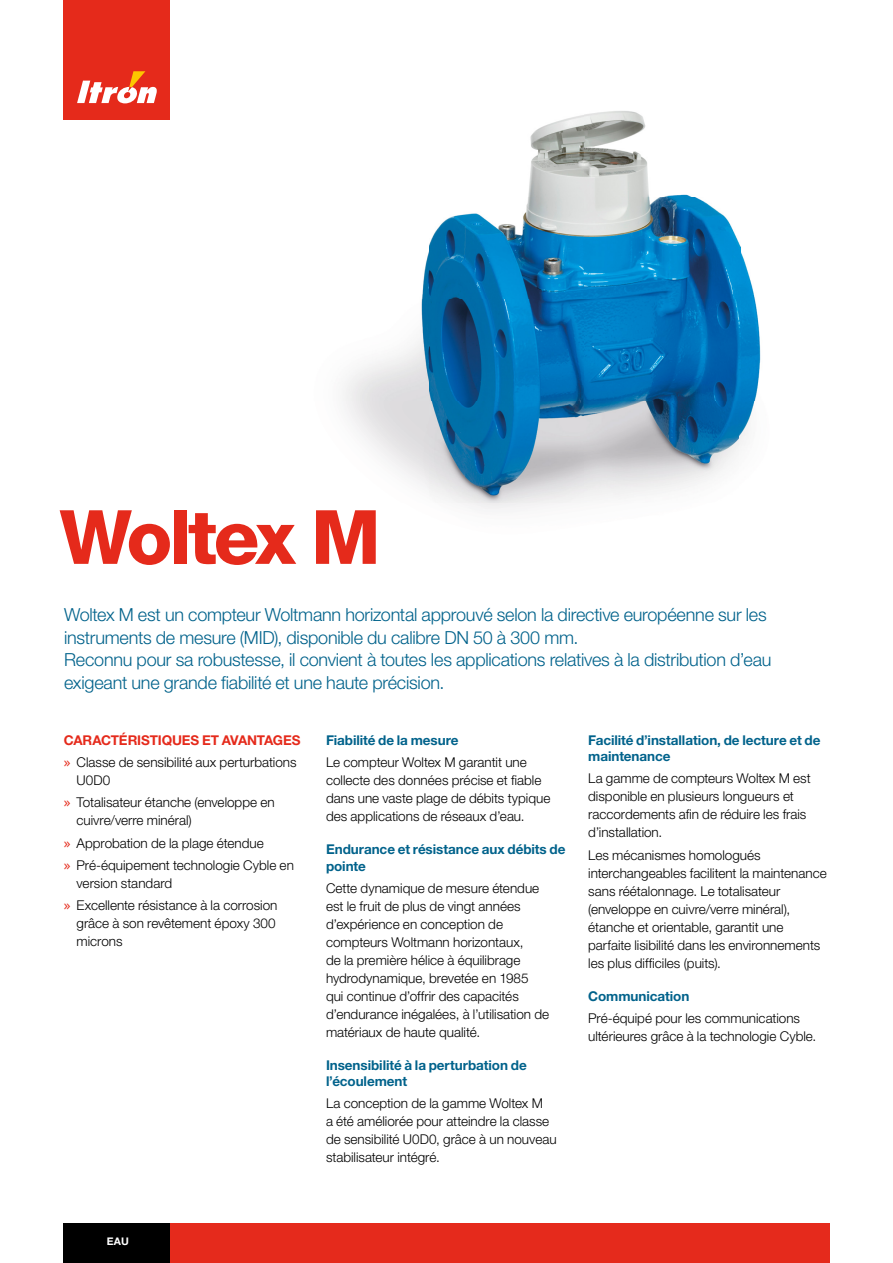
<style>
.page{position:relative;width:893px;height:1263px;background:#fff}
.page>*{position:absolute;margin:0;border:0;box-sizing:border-box;transform-origin:0 0}
.t1{font:800 75px "Helvetica Neue LT Std";letter-spacing:-.045em;color:#e52a1b}
.t2{font:300 18px/22.5px "Helvetica Neue LT Std";letter-spacing:-.015em;color:#00628b}
.t3{font:300 13.5px/18px "Helvetica Neue LT Std";color:#000}
.t4{font:700 13.5px/16.2px "Helvetica Neue LT Std";letter-spacing:-.005em;color:#00628b}
.t5{font:700 10.5px "Helvetica Neue LT Std";color:#fff}
.s1{font-weight:700;color:#e52a1b}
.s2{font-family:"Lucida Grande";font-weight:400;color:#e52a1b}
</style>
<div class="page">
<img style="left:343px;top:111px;width:418px;height:399px">
<div style="left:64px;top:0;width:106px;height:119px;background:#e52a1b"></div>
<svg style="left:77px;top:71px;width:80px;height:32px"></svg>
<div style="left:64px;top:1223px;width:106px;height:40px;background:#000"></div>
<div style="left:170px;top:1223px;width:659px;height:40px;background:#e52a1c"></div>
<h1 class="t1" style="left:60px;top:492px;width:322px">Woltex M</h1>
<p class="t2" style="left:64px;top:603px;width:709px">Woltex M est un compteur Woltmann horizontal approuvé selon la directive européenne sur les instruments de mesure (MID), disponible du calibre DN 50 à 300 mm.<br>Reconnu pour sa robustesse, il convient à toutes les applications relatives à la distribution d’eau exigeant une grande fiabilité et une haute précision.</p>
<p class="t3" style="left:64px;top:729px;width:238px;line-height:22.2px"><span class="s1">CARACTÉRISTIQUES ET AVANTAGES </span><span class="s2">»</span> Classe de sensibilité aux perturbations</p>
<p class="t3" style="left:64px;top:769px;width:212px;line-height:22.2px;text-indent:13px">U0D0<br><span class="s2">»</span> Totalisateur étanche (enveloppe en</p>
<p class="t3" style="left:64px;top:809px;width:232px;line-height:22.2px;text-indent:13px">cuivre/verre minéral)<br><span class="s2">»</span> Approbation de la plage étendue<br><span class="s2">»</span> Pré-équipement technologie Cyble en</p>
<p class="t3" style="left:64px;top:872px;width:215px;line-height:22.2px;text-indent:13px">version standard<br><span class="s2">»</span> Excellente résistance à la corrosion</p>
<p class="t3" style="left:77px;top:914px;width:201px">grâce à son revêtement époxy 300 microns</p>
<p class="t4" style="left:326px;top:732px;width:134px">Fiabilité de la mesure</p>
<p class="t3" style="left:326px;top:753px;width:226px">Le compteur Woltex M garantit une collecte des données précise et fiable dans une vaste plage de débits typique des applications de réseaux d’eau.</p>
<p class="t4" style="left:326px;top:841px;width:241px">Endurance et résistance aux débits de pointe</p>
<p class="t3" style="left:326px;top:879px;width:225px">Cette dynamique de mesure étendue est le fruit de plus de vingt années d’expérience en conception de compteurs Woltmann horizontaux,<br>de la première hélice à équilibrage hydrodynamique, brevetée en 1985 qui continue d’offrir des capacités d’endurance inégalées, à l’utilisation de matériaux de haute qualité.</p>
<p class="t4" style="left:326px;top:1057px;width:202px">Insensibilité à la perturbation de l’écoulement</p>
<p class="t3" style="left:326px;top:1094px;width:232px">La conception de la gamme Woltex M<br>a été améliorée pour atteindre la classe de sensibilité U0D0, grâce à un nouveau stabilisateur intégré.</p>
<p class="t4" style="left:588px;top:732px;width:234px">Facilité d’installation, de lecture et de maintenance</p>
<p class="t3" style="left:588px;top:769px;width:224px">La gamme de compteurs Woltex M est disponible en plusieurs longueurs et raccordements afin de réduire les frais d’installation.</p>
<p class="t3" style="left:588px;top:845px;width:240px">Les mécanismes homologués interchangeables facilitent la maintenance sans réétalonnage. Le totalisateur (enveloppe en cuivre/verre minéral), étanche et orientable, garantit une parfaite lisibilité dans les environnements les plus difficiles (puits).</p>
<p class="t4" style="left:588px;top:987px;width:103px">Communication</p>
<p class="t3" style="left:588px;top:1009px;width:230px">Pré-équipé pour les communications ultérieures grâce à la technologie Cyble.</p>
<p class="t5" style="left:107px;top:1235px;width:23px">EAU</p>
</div>
